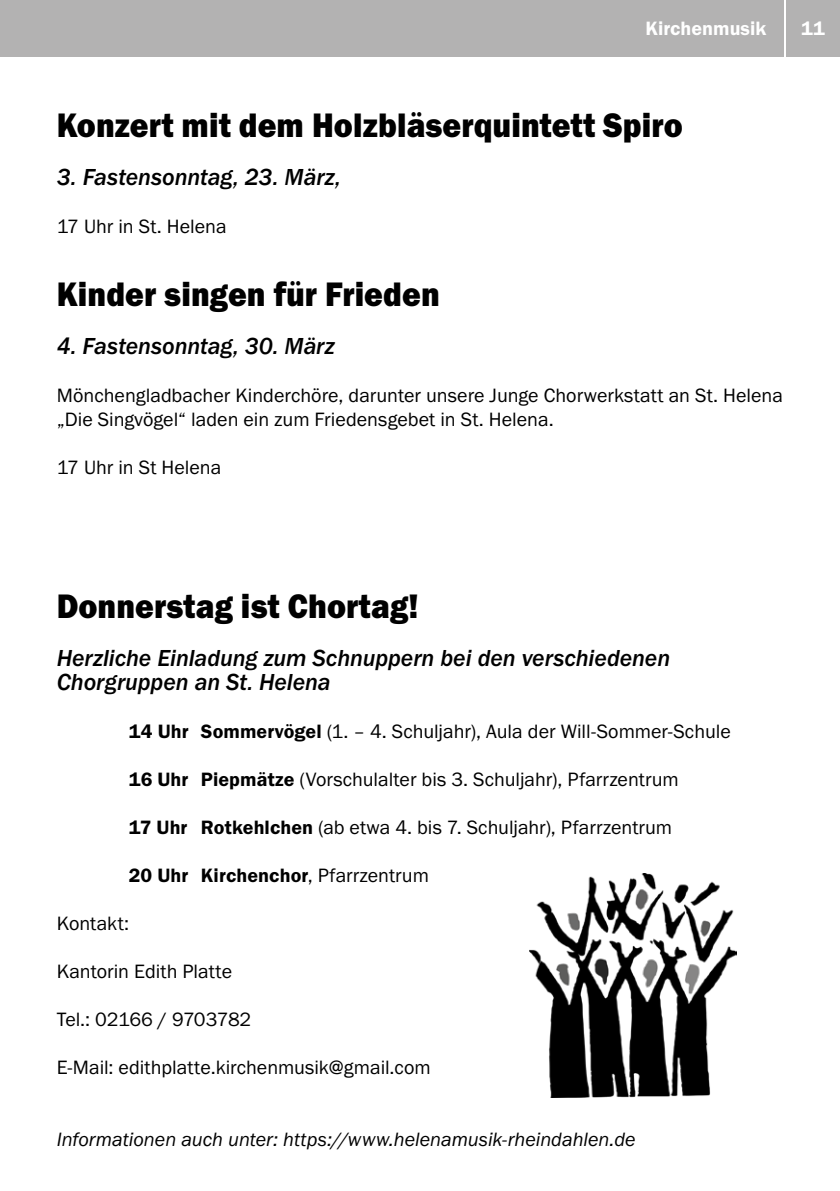
<style>
.page{position:relative;width:840px;height:1191px;background:#fff}
.page>*{position:absolute;margin:0;border:0;box-sizing:border-box;transform-origin:0 0}
.t1{font:35.2px "Franklin Gothic URW Hea";letter-spacing:.005em;color:#000;scale:.91 1}
.t2{font:24px/24px "Franklin Gothic URW Med Ita";letter-spacing:-.005em;color:#000}
.t3{font:20px/24px "Franklin Gothic URW Boo";color:#000}
.t4{font:20px "Franklin Gothic URW Boo Ita";color:#000}
.t5{font:20px "Franklin Gothic URW Dem";letter-spacing:.005em;color:#000}
.t6{font:20px "Franklin Gothic URW Boo";letter-spacing:-.025em;color:#000}
.t7{font:20px "Franklin Gothic URW Dem";color:#fff}
.s1{font-family:"Franklin Gothic URW Dem"}
.s2{font-family:"Franklin Gothic URW Boo"}
</style>
<div class="page">
<div style="left:0;top:0;width:782px;height:57px;background:#b3b2b2"></div>
<div style="left:785px;top:0;width:54px;height:57px;background:#b3b2b2"></div>
<img style="left:529px;top:873px;width:206px;height:224px">
<p class="t7" style="left:645px;top:16px;width:122px">Kirchenmusik</p>
<p class="t7" style="left:800px;top:16px;width:25px">11</p>
<h1 class="t1" style="left:57px;top:103px;width:689px">Konzert mit dem Holzbläserquintett Spiro</h1>
<p class="t2" style="left:57px;top:165px;width:285px">3. Fastensonntag, 23. März,</p>
<p class="t3" style="left:57px;top:214px;width:171px">17 Uhr in St. Helena</p>
<h1 class="t1" style="left:57px;top:271px;width:422px">Kinder singen für Frieden</h1>
<p class="t2" style="left:57px;top:333px;width:279px">4. Fastensonntag, 30. März</p>
<p class="t3" style="left:57px;top:382px;width:727px">Mönchengladbacher Kinderchöre, darunter unsere Junge Chorwerkstatt an St. Helena „Die Singvögel“ laden ein zum Friedensgebet in St. Helena.</p>
<p class="t3" style="left:57px;top:454px;width:166px">17 Uhr in St Helena</p>
<h1 class="t1" style="left:57px;top:583px;width:399px">Donnerstag ist Chortag!</h1>
<p class="t2" style="left:57px;top:645px;width:614px">Herzliche Einladung zum Schnuppern bei den verschiedenen<br>Chorgruppen an St. Helena</p>
<p class="t3" style="left:129px;top:718px;width:603px"><span class="s1">14 Uhr Sommervögel</span> (1. – 4. Schuljahr), Aula der Will-Sommer-Schule</p>
<p class="t3" style="left:129px;top:766px;width:551px"><span class="s1">16 Uhr Piepmätze</span> (Vorschulalter bis 3. Schuljahr), Pfarrzentrum</p>
<p class="t3" style="left:129px;top:814px;width:544px"><span class="s1">17 Uhr Rotkehlchen</span> (ab etwa 4. bis 7. Schuljahr), Pfarrzentrum</p>
<p class="t5" style="left:129px;top:862px;width:301px">20 Uhr Kirchenchor<span class="s2">, Pfarrzentrum</span></p>
<p class="t3" style="left:57px;top:910px;width:74px">Kontakt:</p>
<p class="t3" style="left:57px;top:958px;width:177px">Kantorin Edith Platte</p>
<p class="t6" style="left:57px;top:1006px;width:196px">Tel.: 02166 / 9703782</p>
<p class="t3" style="left:57px;top:1054px;width:375px">E-Mail: edithplatte.kirchenmusik@gmail.com</p>
<p class="t4" style="left:57px;top:1126px;width:580px">Informationen auch unter: https://www.helenamusik-rheindahlen.de</p>
</div>
